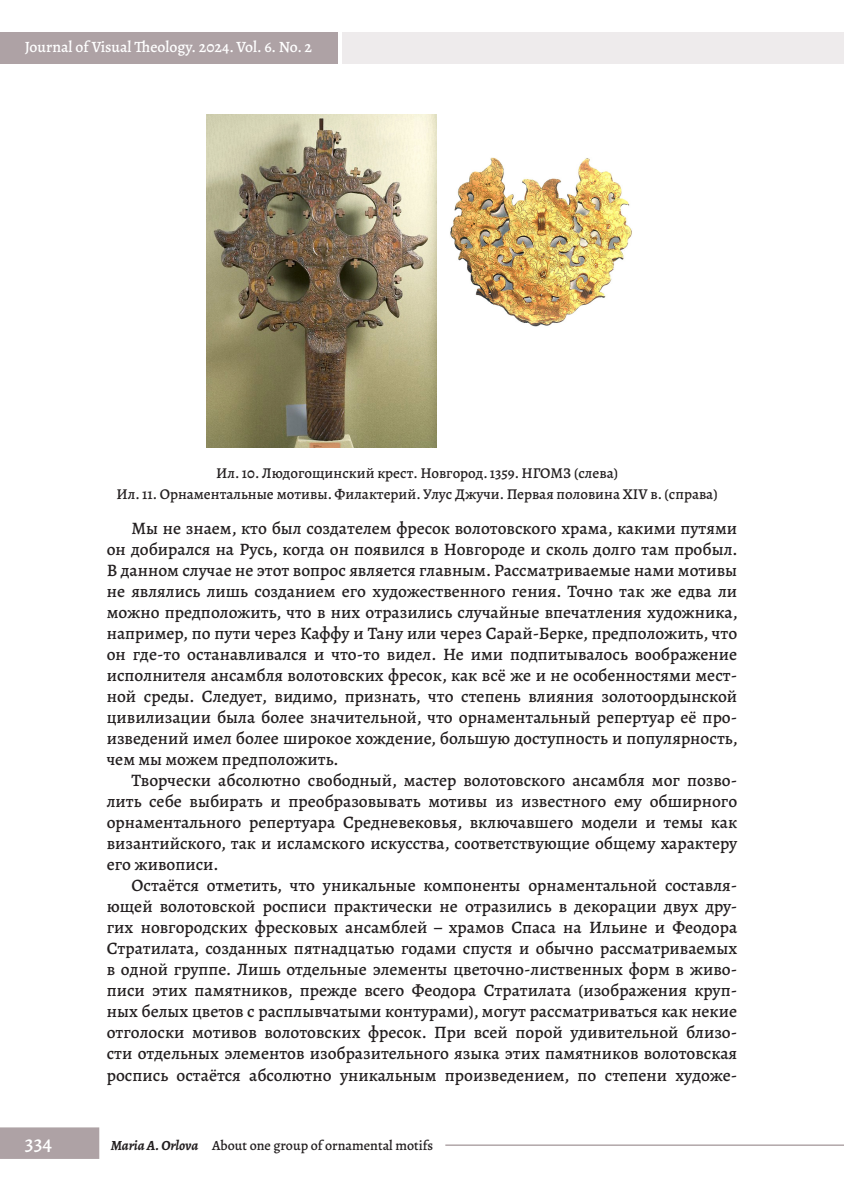
<style>
.page{position:relative;width:844px;height:1191px;background:#fff}
.page>*{position:absolute;margin:0;border:0;box-sizing:border-box;transform-origin:0 0}
.t1{font:500 21px "Alegreya";color:#fff}
.t2{font:500 17.5px/21px "Alegreya";color:#231f20;text-align:justify}
.t3{font:500 15.75px "Alegreya";color:#fff}
.t4{font:500 15.05px/21px "Alegreya";color:#231f20;text-align:center}
.t5{font:500 14px "Alegreya";color:#231f20}
.s1{font-weight:700;font-style:italic}
</style>
<div class="page">
<hr style="left:445px;top:1144px;width:398px;height:1px;background:#8b7a7e">
<div style="left:0;top:1127px;width:99px;height:32px;background:#aea2a5;border:2px solid #aea2a5"></div>
<div style="left:0;top:32px;width:337px;height:32px;background:#aea2a5"></div>
<div style="left:342px;top:32px;width:501px;height:32px;background:#eeebec"></div>
<img style="left:206px;top:114px;width:230px;height:333px">
<img style="left:450px;top:157px;width:182px;height:170px">
<p class="t3" style="left:25px;top:37px;width:288px">Journal of Visual Theology. 2024. Vol. 6. No. 2</p>
<p class="t4" style="left:116px;top:462px;width:602px">Ил. 10. Людогощинский крест. Новгород. 1359. НГОМЗ (слева)<br>Ил. 11. Орнаментальные мотивы. Филактерий. Улус Джучи. Первая половина XIV в. (справа)</p>
<p class="t2" style="left:107px;top:518px;width:632px;text-indent:25px">Мы не знаем, кто был создателем фресок волотовского храма, какими путями он добирался на Русь, когда он появился в Новгороде и сколь долго там пробыл.<br>В данном случае не этот вопрос является главным. Рассматриваемые нами мотивы не являлись лишь созданием его художественного гения. Точно так же едва ли можно предположить, что в них отразились случайные впечатления художника, например, по пути через Каффу и Тану или через Сарай-Берке, предположить, что он где-то останавливался и что-то видел. Не ими подпитывалось воображение исполнителя ансамбля волотовских фресок, как всё же и не особенностями мест&shy;ной среды. Следует, видимо, признать, что степень влияния золотоордынской цивилизации была более значительной, что орнаментальный репертуар её про&shy;изведений имел более широкое хождение, большую доступность и популярность, чем мы можем предположить.</p>
<p class="t2" style="left:107px;top:770px;width:632px;text-indent:25px">Творчески абсолютно свободный, мастер волотовского ансамбля мог позво&shy;лить себе выбирать и преобразовывать мотивы из известного ему обширного орнаментального репертуара Средневековья, включавшего модели и темы как византийского, так и исламского искусства, соответствующие общему характеру его живописи.</p>
<p class="t2" style="left:107px;top:875px;width:632px;text-indent:25px">Остаётся отметить, что уникальные компоненты орнаментальной составля&shy;ющей волотовской росписи практически не отразились в декорации двух дру&shy;гих новгородских фресковых ансамблей – храмов Спаса на Ильине и Феодора Стратилата, созданных пятнадцатью годами спустя и обычно рассматриваемых в одной группе. Лишь отдельные элементы цветочно-лиственных форм в живо&shy;писи этих памятников, прежде всего Феодора Стратилата (изображения круп&shy;ных белых цветов с расплывчатыми контурами), могут рассматриваться как некие отголоски мотивов волотовских фресок. При всей порой удивительной близо&shy;сти отдельных элементов изобразительного языка этих памятников волотовская роспись остаётся абсолютно уникальным произведением, по степени художе-</p>
<p class="t1" style="left:25px;top:1129px;width:29px">334</p>
<p class="t5" style="left:111px;top:1136px;width:324px"><span class="s1">Maria A. Orlova</span> About one group of ornamental motifs</p>
</div>
